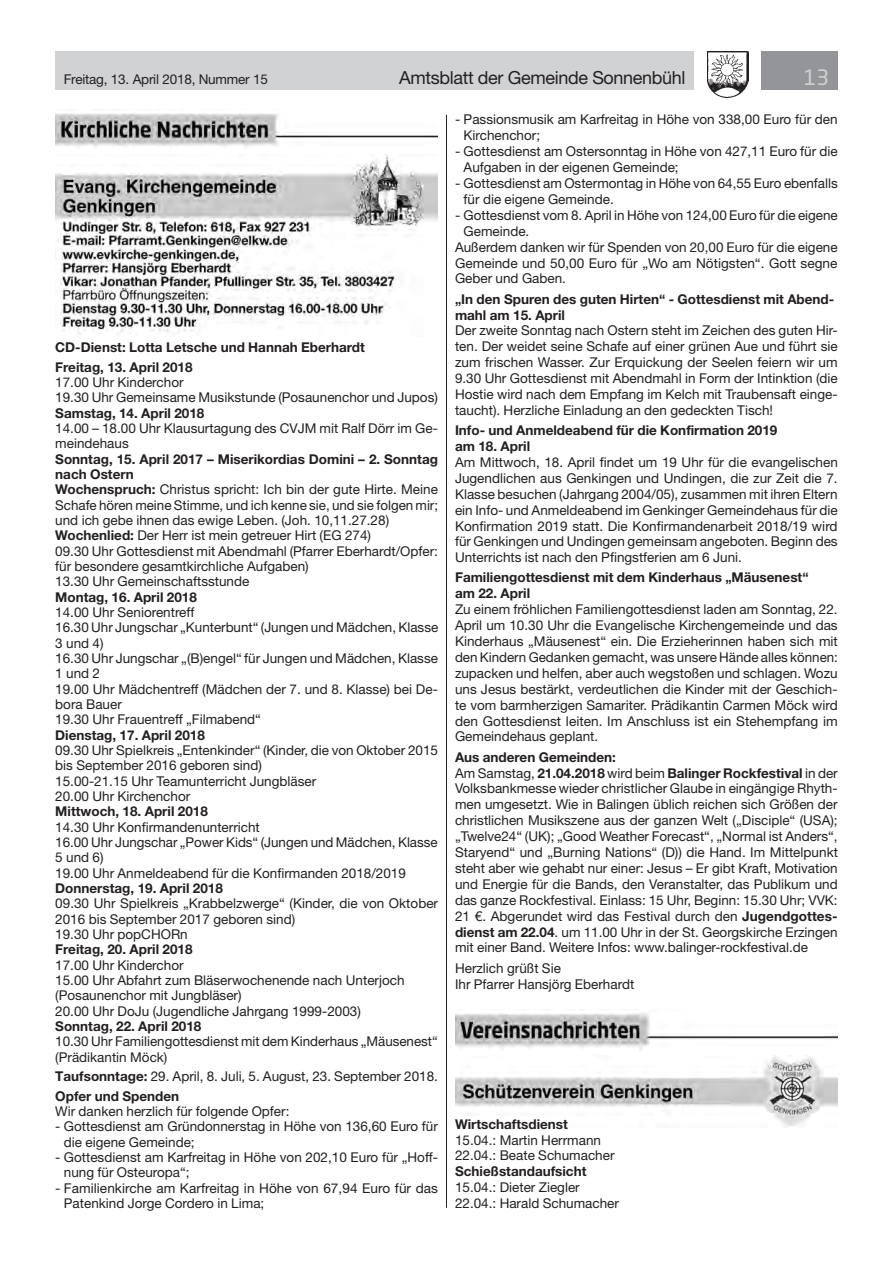
<style>
.page{position:relative;width:893px;height:1263px;background:#fff}
.page>*{position:absolute;margin:0;border:0;box-sizing:border-box;transform-origin:0 0}
.t1{font:21px "Neo Sans Std";color:#d1d2d4}
.t2{font:18px "Helvetica Neue LT Std";letter-spacing:-.02em;color:#231f20}
.t3{font:13.5px/15.9px "Helvetica Neue LT Std";color:#231f20}
.t4{font:700 13.5px/15.9px "Helvetica Neue LT Std";color:#231f20}
.s1{font-weight:700}
</style>
<div class="page">
<div style="left:55px;top:51px;width:639px;height:38px;background:#d1d2d4"></div>
<div style="left:761px;top:51px;width:77px;height:38px;background:#939598"></div>
<img style="left:707px;top:51px;width:41px;height:47px">
<img style="left:55px;top:109px;width:383px;height:39px">
<img style="left:55px;top:154px;width:383px;height:180px">
<img style="left:455px;top:1013px;width:383px;height:37px">
<img style="left:455px;top:1055px;width:383px;height:72px">
<hr style="left:446px;top:115px;width:1px;height:1093px;background:#231f20">
<p class="t3" style="left:64px;top:71px;width:206px">Freitag, 13. April 2018, Nummer 15</p>
<h2 class="t2" style="left:399px;top:67px;width:288px">Amtsblatt der Gemeinde Sonnenbühl</h2>
<h1 class="t1" style="left:804px;top:64px;width:27px">13</h1>
<p class="t4" style="left:55px;top:337px;width:311px;line-height:19.6px">CD-Dienst: Lotta Letsche und Hannah Eberhardt<br>Freitag, 13. April 2018</p>
<p class="t3" style="left:55px;top:374px;width:384px;line-height:15.3px">17.00 Uhr Kinderchor<br>19.30 Uhr Gemeinsame Musikstunde (Posaunenchor und Jupos)</p>
<p class="t4" style="left:55px;top:405px;width:151px">Samstag, 14. April 2018</p>
<p class="t3" style="left:55px;top:420px;width:384px;line-height:15.3px">14.00 – 18.00 Uhr Klausurtagung des CVJM mit Ralf Dörr im Ge&shy;meindehaus</p>
<p class="t3" style="left:55px;top:451px;width:384px;line-height:15.3px"><span class="s1">Sonntag, 15. April 2017 – Miserikordias Domini – 2. Sonntag nach Ostern<br>Wochenspruch:</span> Christus spricht: Ich bin der gute Hirte. Meine Schafe hören meine Stimme, und ich kenne sie, und sie folgen mir; und ich gebe ihnen das ewige Leben. (Joh. 10,11.27.28)<br><span class="s1">Wochenlied:</span> Der Herr ist mein getreuer Hirt (EG 274)<br>09.30 Uhr Gottesdienst mit Abendmahl (Pfarrer Eberhardt/Opfer: für besondere gesamtkirchliche Aufgaben)<br>13.30 Uhr Gemeinschaftsstunde</p>
<p class="t4" style="left:55px;top:588px;width:143px">Montag, 16. April 2018</p>
<p class="t3" style="left:55px;top:604px;width:384px;line-height:15.3px">14.00 Uhr Seniorentreff<br>16.30 Uhr Jungschar „Kunterbunt“ (Jungen und Mädchen, Klasse 3 und 4)<br>16.30 Uhr Jungschar „(B)engel“ für Jungen und Mädchen, Klasse 1 und 2<br>19.00 Uhr Mädchentreff (Mädchen der 7. und 8. Klasse) bei De&shy;bora Bauer<br>19.30 Uhr Frauentreff „Filmabend“</p>
<p class="t4" style="left:55px;top:726px;width:151px">Dienstag, 17. April 2018</p>
<p class="t3" style="left:55px;top:742px;width:384px;line-height:15.3px">09.30 Uhr Spielkreis „Entenkinder“ (Kinder, die von Oktober 2015 bis September 2016 geboren sind)<br>15.00-21.15 Uhr Teamunterricht Jungbläser<br>20.00 Uhr Kirchenchor</p>
<p class="t4" style="left:55px;top:803px;width:154px">Mittwoch, 18. April 2018</p>
<p class="t3" style="left:55px;top:819px;width:384px;line-height:15.3px">14.30 Uhr Konfirmandenunterricht<br>16.00 Uhr Jungschar „Power Kids“ (Jungen und Mädchen, Klasse 5 und 6)<br>19.00 Uhr Anmeldeabend für die Konfirmanden 2018/2019</p>
<p class="t4" style="left:55px;top:880px;width:169px">Donnerstag, 19. April 2018</p>
<p class="t3" style="left:55px;top:895px;width:384px;line-height:15.3px">09.30 Uhr Spielkreis „Krabbelzwerge“ (Kinder, die von Oktober<br>2016 bis September 2017 geboren sind)<br>19.30 Uhr popCHORn</p>
<p class="t4" style="left:55px;top:941px;width:139px">Freitag, 20. April 2018</p>
<p class="t3" style="left:55px;top:957px;width:351px;line-height:15.3px">17.00 Uhr Kinderchor<br>15.00 Uhr Abfahrt zum Bläserwochenende nach Unterjoch (Posaunenchor mit Jungbläser)<br>20.00 Uhr DoJu (Jugendliche Jahrgang 1999-2003)</p>
<p class="t4" style="left:55px;top:1018px;width:148px">Sonntag, 22. April 2018</p>
<p class="t3" style="left:55px;top:1033px;width:384px;line-height:15.3px">10.30 Uhr Familiengottesdienst mit dem Kinderhaus „Mäusenest“ (Prädikantin Möck)</p>
<p class="t3" style="left:55px;top:1066px;width:384px;line-height:19.6px"><span class="s1">Taufsonntage:</span> 29. April, 8. Juli, 5. August, 23. September 2018.<br><span class="s1">Opfer und Spenden</span></p>
<p class="t3" style="left:55px;top:1103px;width:236px">Wir danken herzlich für folgende Opfer:</p>
<p class="t3" style="left:64px;top:1119px;width:376px;line-height:15.3px;text-indent:-9px">- Gottesdienst am Gründonnerstag in Höhe von 136,60 Euro für die eigene Gemeinde;</p>
<p class="t3" style="left:64px;top:1149px;width:376px;line-height:15.3px;text-indent:-9px">- Gottesdienst am Karfreitag in Höhe von 202,10 Euro für „Hoff&shy;nung für Osteuropa“;</p>
<p class="t3" style="left:64px;top:1180px;width:376px;line-height:15.3px;text-indent:-9px">- Familienkirche am Karfreitag in Höhe von 67,94 Euro für das<br>Patenkind Jorge Cordero in Lima;</p>
<p class="t3" style="left:464px;top:112px;width:376px;text-indent:-9px">- Passionsmusik am Karfreitag in Höhe von 338,00 Euro für den<br>Kirchenchor;</p>
<p class="t3" style="left:464px;top:143px;width:376px;text-indent:-9px">- Gottesdienst am Ostersonntag in Höhe von 427,11 Euro für die<br>Aufgaben in der eigenen Gemeinde;</p>
<p class="t3" style="left:464px;top:175px;width:376px;text-indent:-9px">- Gottesdienst am Ostermontag in Höhe von 64,55 Euro ebenfalls für die eigene Gemeinde.</p>
<p class="t3" style="left:455px;top:207px;width:384px">- Gottesdienst vom 8. April in Höhe von 124,00 Euro für die eigene</p>
<p class="t3" style="left:464px;top:223px;width:67px">Gemeinde.</p>
<p class="t3" style="left:455px;top:239px;width:384px">Außerdem danken wir für Spenden von 20,00 Euro für die eigene</p>
<p class="t3" style="left:455px;top:255px;width:384px">Gemeinde und 50,00 Euro für „Wo am Nötigsten“. Gott segne</p>
<p class="t3" style="left:455px;top:271px;width:113px">Geber und Gaben.</p>
<p class="t4" style="left:455px;top:291px;width:381px">„In den Spuren des guten Hirten“ - Gottesdienst mit Abend&shy;mahl am 15. April</p>
<p class="t3" style="left:455px;top:322px;width:384px;text-align:justify">Der zweite Sonntag nach Ostern steht im Zeichen des guten Hir&shy;ten. Der weidet seine Schafe auf einer grünen Aue und führt sie zum frischen Wasser. Zur Erquickung der Seelen feiern wir um 9.30 Uhr Gottesdienst mit Abendmahl in Form der Intinktion (die Hostie wird nach dem Empfang im Kelch mit Traubensaft einge&shy;taucht). Herzliche Einladung an den gedeckten Tisch!</p>
<p class="t4" style="left:455px;top:422px;width:324px">Info- und Anmeldeabend für die Konfirmation 2019 am 18. April</p>
<p class="t3" style="left:455px;top:454px;width:384px;text-align:justify">Am Mittwoch, 18. April findet um 19 Uhr für die evangelischen Jugendlichen aus Genkingen und Undingen, die zur Zeit die 7.<br>Klasse besuchen (Jahrgang 2004/05), zusammen mit ihren Eltern ein Info- und Anmeldeabend im Genkinger Gemeindehaus für die Konfirmation 2019 statt. Die Konfirmandenarbeit 2018/19 wird für Genkingen und Undingen gemeinsam angeboten. Beginn des Unterrichts ist nach den Pfingstferien am 6 Juni.</p>
<p class="t4" style="left:455px;top:569px;width:355px">Familiengottesdienst mit dem Kinderhaus „Mäusenest“ am 22. April</p>
<p class="t3" style="left:455px;top:601px;width:384px;text-align:justify">Zu einem fröhlichen Familiengottesdienst laden am Sonntag, 22.<br>April um 10.30 Uhr die Evangelische Kirchengemeinde und das Kinderhaus „Mäusenest“ ein. Die Erzieherinnen haben sich mit den Kindern Gedanken gemacht, was unsere Hände alles können: zupacken und helfen, aber auch wegstoßen und schlagen. Wozu uns Jesus bestärkt, verdeutlichen die Kinder mit der Geschich&shy;te vom barmherzigen Samariter. Prädikantin Carmen Möck wird den Gottesdienst leiten. Im Anschluss ist ein Stehempfang im Gemeindehaus geplant.</p>
<p class="t3" style="left:455px;top:749px;width:384px"><span class="s1">Aus anderen Gemeinden:<br></span>Am Samstag, <span class="s1">21.04.2018</span> wird beim <span class="s1">Balinger Rockfestival</span> in der Volksbankmesse wieder christlicher Glaube in eingängige Rhyth&shy;men umgesetzt. Wie in Balingen üblich reichen sich Größen der christlichen Musikszene aus der ganzen Welt („Disciple“ (USA); „Twelve24“ (UK); „Good Weather Forecast“, „Normal ist Anders“, Staryend“ und „Burning Nations“ (D)) die Hand. Im Mittelpunkt steht aber wie gehabt nur einer: Jesus – Er gibt Kraft, Motivation und Energie für die Bands, den Veranstalter, das Publikum und das ganze Rockfestival. Einlass: 15 Uhr, Beginn: 15.30 Uhr; VVK:<br>21 €. Abgerundet wird das Festival durch den <span class="s1">Jugendgottes&shy;dienst am 22.04</span>. um 11.00 Uhr in der St. Georgskirche Erzingen mit einer Band. Weitere Infos: www.balinger-rockfestival.de</p>
<p class="t3" style="left:455px;top:960px;width:181px">Herzlich grüßt Sie<br>Ihr Pfarrer Hansjörg Eberhardt</p>
<p class="t4" style="left:455px;top:1116px;width:114px">Wirtschaftsdienst</p>
<p class="t3" style="left:455px;top:1132px;width:161px">15.04.: Martin Herrmann<br>22.04.: Beate Schumacher</p>
<p class="t4" style="left:455px;top:1163px;width:133px">Schießstandaufsicht</p>
<p class="t3" style="left:455px;top:1179px;width:166px">15.04.: Dieter Ziegler<br>22.04.: Harald Schumacher</p>
</div>
